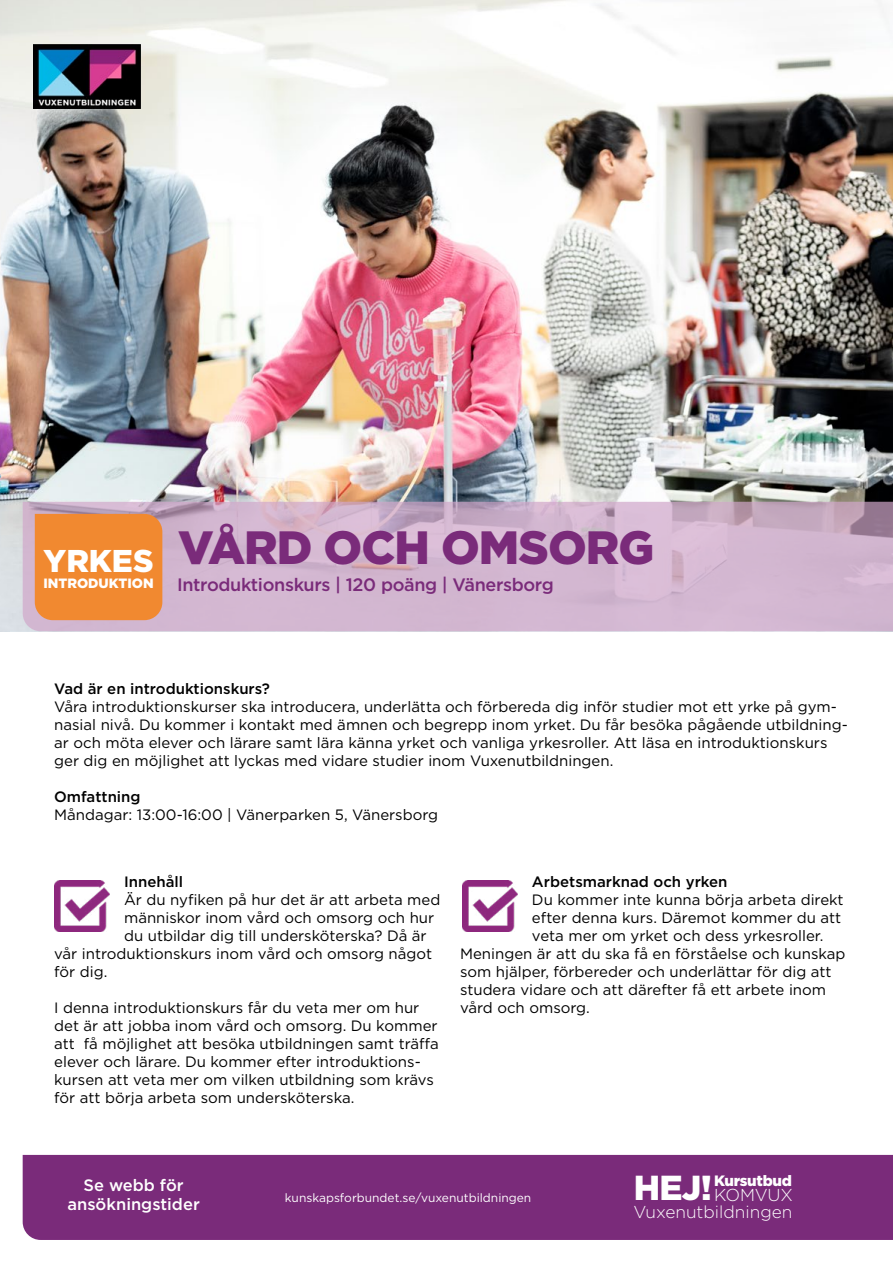
<style>
.page{position:relative;width:893px;height:1263px;background:#fff}
.page>*{position:absolute;margin:0;border:0;box-sizing:border-box;transform-origin:0 0}
.t1{font:900 46.65px "Gotham";letter-spacing:-.02em;color:#7a2b7a}
.t2{font:900 34.65px "Gotham";color:#fff}
.t3{font:900 31.5px "Gotham";color:#fff}
.t4{font:500 18px "Gotham";letter-spacing:-.02em;color:#7a2b7a}
.t5{font:300 17.25px "Gotham";color:#fff}
.t6{font:500 16.5px/19.8px "Gotham";color:#fff;text-align:center}
.t7{font:15px/18px "Gotham";color:#000}
.t8{font:500 15px "Gotham";color:#000}
.t9{font:900 15px "Gotham";letter-spacing:-.02em;color:#fff}
.t10{font:900 13.5px "Gotham";color:#fff}
.t11{font:12px "Gotham";color:#fff}
</style>
<div class="page">
<img style="left:0;top:0;width:893px;height:631px">
<svg style="left:23px;top:502px;width:870px;height:129px;background:#d0b4cd"></svg>
<div style="left:35px;top:514px;width:127px;height:106px;background:#f18930"></div>
<img style="left:34px;top:44px;width:106px;height:64px">
<div style="left:23px;top:1155px;width:870px;height:85px;background:#7a2b7a"></div>
<img style="left:54px;top:880px;width:55px;height:51px">
<img style="left:462px;top:880px;width:55px;height:51px">
<h3 class="t3" style="left:44px;top:539px;width:111px">YRKES</h3>
<p class="t10" style="left:43px;top:574px;width:112px">INTRODUKTION</p>
<h1 class="t1" style="left:178px;top:516px;width:478px">VÅRD OCH OMSORG</h1>
<p class="t4" style="left:177px;top:573px;width:378px">Introduktionskurs | 120 poäng | Vänersborg</p>
<p class="t8" style="left:54px;top:678px;width:217px">Vad är en introduktionskurs?</p>
<p class="t7" style="left:54px;top:697px;width:795px">Våra introduktionskurser ska introducera, underlätta och förbereda dig inför studier mot ett yrke på gym&shy;nasial nivå. Du kommer i kontakt med ämnen och begrepp inom yrket. Du får besöka pågående utbildning&shy;ar och möta elever och lärare samt lära känna yrket och vanliga yrkesroller. Att läsa en introduktionskurs ger dig en möjlighet att lyckas med vidare studier inom Vuxenutbildningen.</p>
<p class="t8" style="left:54px;top:786px;width:88px">Omfattning</p>
<p class="t7" style="left:54px;top:805px;width:385px">Måndagar: 13:00-16:00 | Vänerparken 5, Vänersborg</p>
<p class="t8" style="left:124px;top:872px;width:61px">Innehåll</p>
<p class="t7" style="left:124px;top:890px;width:318px">Är du nyfiken på hur det är att arbeta med</p>
<p class="t7" style="left:124px;top:908px;width:312px">människor inom vård och omsorg och hur</p>
<p class="t7" style="left:124px;top:926px;width:304px">du utbildar dig till undersköterska? Då är</p>
<p class="t7" style="left:54px;top:944px;width:379px">vår introduktionskurs inom vård och omsorg något</p>
<p class="t7" style="left:54px;top:962px;width:55px">för dig.</p>
<p class="t7" style="left:54px;top:998px;width:386px">I denna introduktionskurs får du veta mer om hur det är att jobba inom vård och omsorg. Du kommer att få möjlighet att besöka utbildningen samt träffa elever och lärare. Du kommer efter introduktions&shy;kursen att veta mer om vilken utbildning som krävs för att börja arbeta som undersköterska.</p>
<p class="t8" style="left:532px;top:872px;width:197px">Arbetsmarknad och yrken</p>
<p class="t7" style="left:532px;top:890px;width:313px">Du kommer inte kunna börja arbeta direkt</p>
<p class="t7" style="left:532px;top:908px;width:311px">efter denna kurs. Däremot kommer du att</p>
<p class="t7" style="left:532px;top:926px;width:293px">veta mer om yrket och dess yrkesroller.</p>
<p class="t7" style="left:460px;top:944px;width:387px">Meningen är att du ska få en förståelse och kunskap</p>
<p class="t7" style="left:460px;top:962px;width:373px">som hjälper, förbereder och underlättar för dig att</p>
<p class="t7" style="left:460px;top:980px;width:368px">studera vidare och att därefter få ett arbete inom</p>
<p class="t7" style="left:460px;top:998px;width:131px">vård och omsorg.</p>
<p class="t6" style="left:67px;top:1174px;width:134px">Se webb för ansökningstider</p>
<p class="t9" style="left:714px;top:1170px;width:79px">Kursutbud</p>
<h2 class="t2" style="left:634px;top:1164px;width:80px">HEJ!</h2>
<p class="t5" style="left:633px;top:1201px;width:161px">Vuxenutbildningen</p>
<p class="t11" style="left:285px;top:1190px;width:248px">kunskapsforbundet.se/vuxenutbildningen</p>
<p class="t5" style="left:714px;top:1184px;width:80px">KOMVUX</p>
</div>
